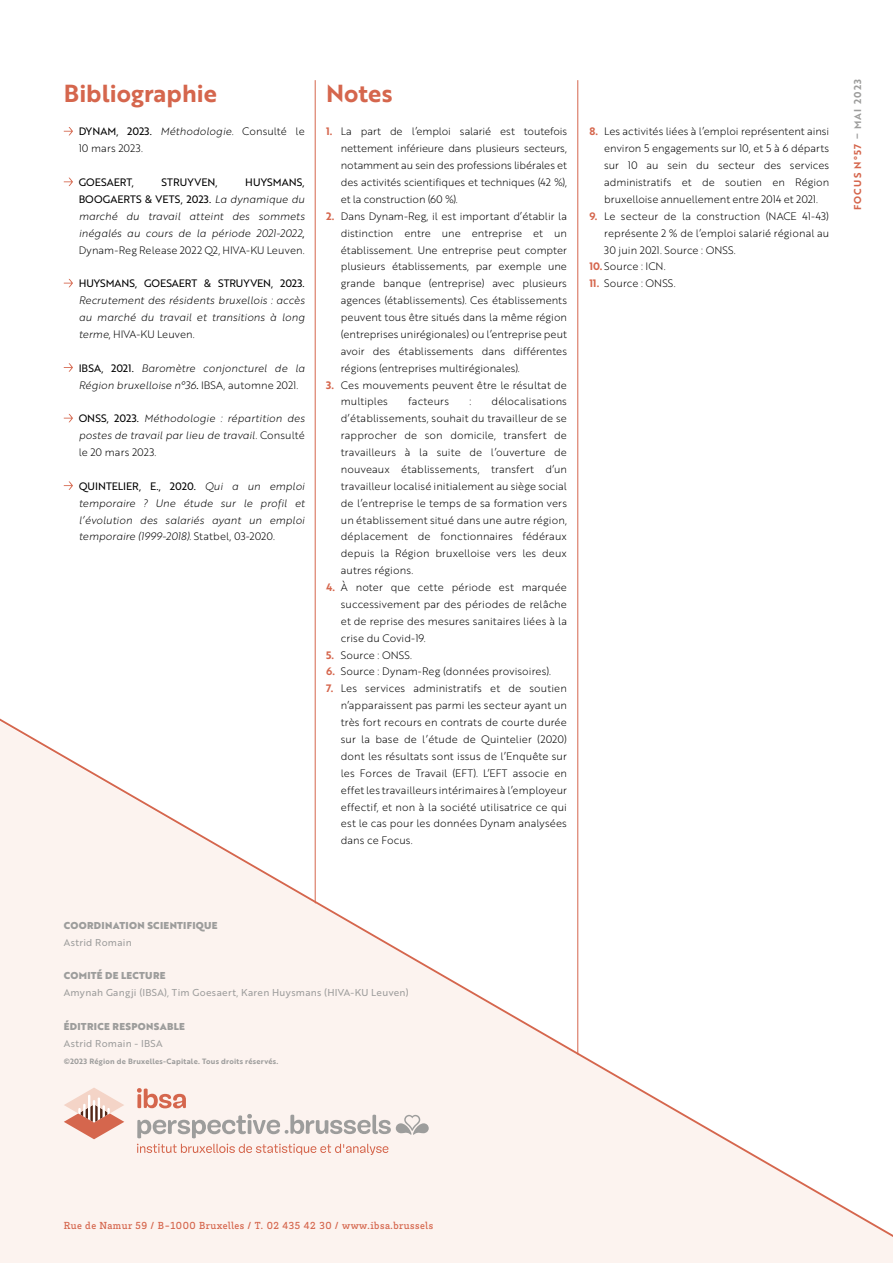
<style>
.page{position:relative;width:893px;height:1263px;background:#fff}
.page>*{position:absolute;margin:0;border:0;box-sizing:border-box;transform-origin:0 0}
.t1{font:24px "Brother 1816 Bold";letter-spacing:.005em;color:#d5664d}
.t2{font:10.5px/16.8px "Brother 1816 Light";letter-spacing:.005em;color:#000;text-align:justify}
.t3{font:10.5px/16.8px "Brother 1816 Light Italic";letter-spacing:.005em;color:#000}
.t4{font:10.5px/16.8px "Brother 1816 Regular";color:#000;text-align:right}
.t5{font:500 10.5px "Brix Slab";letter-spacing:.05em;color:#d5664d}
.t6{font:9.75px "Brother 1816 Regular";letter-spacing:.03em;color:#9d9d9c}
.t7{font:9.75px "Brother 1816 Black";letter-spacing:.03em;color:#9d9d9c}
.t8{font:9.75px "Brother 1816 Bold";letter-spacing:.12em;color:#d5664d}
.t9{font:7.5px "Brother 1816 Bold";letter-spacing:.03em;color:#9d9d9c}
.s1{font-family:"Brother 1816 Regular"}
.s2{font-family:"Brother 1816 Light"}
.s3{font-family:"Brother 1816 Light Italic"}
.s4{font-family:"Brother 1816 Bold";color:#d5664d}
.s5{color:#9d9d9c}
</style>
<div class="page">
<hr style="left:577px;top:80px;width:1px;height:1000px;background:#d5664d">
<hr style="left:315px;top:80px;width:1px;height:850px;background:#d5664d">
<svg style="left:64px;top:127px;width:9px;height:8px"></svg>
<svg style="left:64px;top:178px;width:9px;height:8px"></svg>
<svg style="left:64px;top:279px;width:9px;height:8px"></svg>
<svg style="left:64px;top:363px;width:9px;height:9px"></svg>
<svg style="left:64px;top:414px;width:9px;height:8px"></svg>
<svg style="left:64px;top:481px;width:9px;height:9px"></svg>
<svg style="left:0;top:704px;width:893px;height:551px"></svg>
<svg style="left:64px;top:1087px;width:60px;height:52px"></svg>
<svg style="left:137px;top:1144px;width:251px;height:11px"></svg>
<svg style="left:137px;top:1088px;width:49px;height:20px"></svg>
<svg style="left:137px;top:1114px;width:292px;height:24px"></svg>
<h1 class="t1" style="left:64px;top:75px;width:155px">Bibliographie</h1>
<p class="t3" style="left:79px;top:123px;width:228px"><span class="s1">DYNAM, 2023.</span> Méthodologie. <span class="s2">Consulté le</span></p>
<p class="t2" style="left:79px;top:140px;width:66px">10 mars 2023.</p>
<p class="t4" style="left:79px;top:173px;width:57px">GOESAERT,</p>
<p class="t4" style="left:162px;top:173px;width:58px">STRUYVEN,</p>
<p class="t4" style="left:79px;top:173px;width:228px">HUYSMANS,<br>BOOGAERTS &amp; VETS, 2023. <span class="s3">La dynamique du</span></p>
<p class="t3" style="left:79px;top:207px;width:228px">marché du travail atteint des sommets inégalés au cours de la période 2021-2022<span class="s1">,</span></p>
<p class="t2" style="left:79px;top:241px;width:228px">Dynam-Reg Release 2022 Q2, HIVA-KU Leuven.</p>
<p class="t4" style="left:79px;top:275px;width:228px">HUYSMANS, GOESAERT &amp; STRUYVEN, 2023.</p>
<p class="t3" style="left:79px;top:292px;width:228px">Recrutement des résidents bruxellois : accès au marché du travail et transitions à long</p>
<p class="t2" style="left:79px;top:325px;width:117px"><span class="s3">terme</span>, HIVA-KU Leuven.</p>
<p class="t3" style="left:79px;top:359px;width:228px"><span class="s1">IBSA, 2021.</span> Baromètre conjoncturel de la<br>Région bruxelloise n°36<span class="s1">.</span> <span class="s2">IBSA, automne 2021.</span></p>
<p class="t3" style="left:79px;top:410px;width:228px"><span class="s1">ONSS, 2023.</span> Méthodologie : répartition des postes de travail par lieu de travail. <span class="s2">Consulté</span></p>
<p class="t2" style="left:79px;top:443px;width:79px">le 20 mars 2023.</p>
<p class="t4" style="left:79px;top:477px;width:228px">QUINTELIER, E., 2020. <span class="s3">Qui a un emploi</span></p>
<p class="t3" style="left:79px;top:494px;width:228px;text-align:justify">temporaire ? Une étude sur le profil et l’évolution des salariés ayant un emploi temporaire (1999-2018)<span class="s2">. Statbel, 03-2020.</span></p>
<h1 class="t1" style="left:326px;top:75px;width:68px">Notes</h1>
<p class="t2" style="left:341px;top:123px;width:228px;text-indent:-15px"><span class="s4">1.</span> La part de l’emploi salarié est toutefois nettement inférieure dans plusieurs secteurs, notamment au sein des professions libérales et des activités scientifiques et techniques (42 %), et la construction (60 %).</p>
<p class="t2" style="left:341px;top:207px;width:228px;text-indent:-15px"><span class="s4">2.</span> Dans Dynam-Reg, il est important d’établir la distinction entre une entreprise et un établissement. Une entreprise peut compter plusieurs établissements, par exemple une grande banque (entreprise) avec plusieurs agences (établissements). Ces établissements peuvent tous être situés dans la même région (entreprises unirégionales) ou l’entreprise peut avoir des établissements dans différentes régions (entreprises multirégionales).</p>
<p class="t2" style="left:341px;top:376px;width:228px;text-indent:-15px"><span class="s4">3.</span> Ces mouvements peuvent être le résultat de multiples</p>
<p class="t2" style="left:408px;top:393px;width:42px">facteurs</p>
<p class="t2" style="left:469px;top:393px;width:3px">:</p>
<p class="t2" style="left:341px;top:393px;width:228px;text-indent:151px">délocalisations d’établissements, souhait du travailleur de se rapprocher de son domicile, transfert de travailleurs à la suite de l’ouverture de nouveaux établissements, transfert d’un travailleur localisé initialement au siège social de l’entreprise le temps de sa formation vers un établissement situé dans une autre région, déplacement de fonctionnaires fédéraux depuis la Région bruxelloise vers les deux autres régions.</p>
<p class="t2" style="left:341px;top:578px;width:228px;text-indent:-15px"><span class="s4">4.</span> À noter que cette période est marquée successivement par des périodes de relâche et de reprise des mesures sanitaires liées à la crise du Covid-19.</p>
<p class="t2" style="left:326px;top:646px;width:88px"><span class="s4">5.</span> Source : ONSS.</p>
<p class="t2" style="left:326px;top:663px;width:226px"><span class="s4">6.</span> Source : Dynam-Reg (données provisoires).</p>
<p class="t2" style="left:341px;top:680px;width:228px;text-indent:-15px"><span class="s4">7.</span> Les services administratifs et de soutien n’apparaissent pas parmi les secteur ayant un très fort recours en contrats de courte durée sur la base de l’étude de Quintelier (2020) dont les résultats sont issus de l’Enquête sur les Forces de Travail (EFT). L’EFT associe en effet les travailleurs intérimaires à l’employeur effectif, et non à la société utilisatrice ce qui est le cas pour les données Dynam analysées dans ce Focus.</p>
<p class="t2" style="left:604px;top:123px;width:226px;text-indent:-15px"><span class="s4">8.</span> Les activités liées à l’emploi représentent ainsi environ 5 engagements sur 10, et 5 à 6 départs sur 10 au sein du secteur des services administratifs et de soutien en Région bruxelloise annuellement entre 2014 et 2021.</p>
<p class="t2" style="left:604px;top:207px;width:226px;text-indent:-15px"><span class="s4">9.</span> Le secteur de la construction (NACE 41-43) représente 2 % de l’emploi salarié régional au 30 juin 2021. Source : ONSS.</p>
<p class="t2" style="left:589px;top:258px;width:78px"><span class="s4">10.</span> Source : ICN.</p>
<p class="t2" style="left:589px;top:275px;width:88px"><span class="s4">11.</span> Source : ONSS.</p>
<p class="t8" style="left:850px;top:210px;width:132px;rotate:-90deg">FOCUS N°57 <span class="s5">– MAI 2023</span></p>
<p class="t7" style="left:64px;top:917px;width:155px">COORDINATION SCIENTIFIQUE</p>
<p class="t6" style="left:64px;top:935px;width:70px">Astrid Romain</p>
<p class="t7" style="left:64px;top:968px;width:103px">COMITÉ DE LECTURE</p>
<p class="t6" style="left:64px;top:985px;width:346px">Amynah Gangji (IBSA), Tim Goesaert, Karen Huysmans (HIVA-KU Leuven)</p>
<p class="t7" style="left:64px;top:1019px;width:123px">ÉDITRICE RESPONSABLE</p>
<p class="t6" style="left:64px;top:1036px;width:100px">Astrid Romain - IBSA</p>
<p class="t9" style="left:64px;top:1055px;width:216px">©2023 Région de Bruxelles-Capitale. Tous droits réservés.</p>
<p class="t5" style="left:64px;top:1218px;width:371px">Rue de Namur 59 / B-1000 Bruxelles / T. 02 435 42 30 / www.ibsa.brussels</p>
</div>
